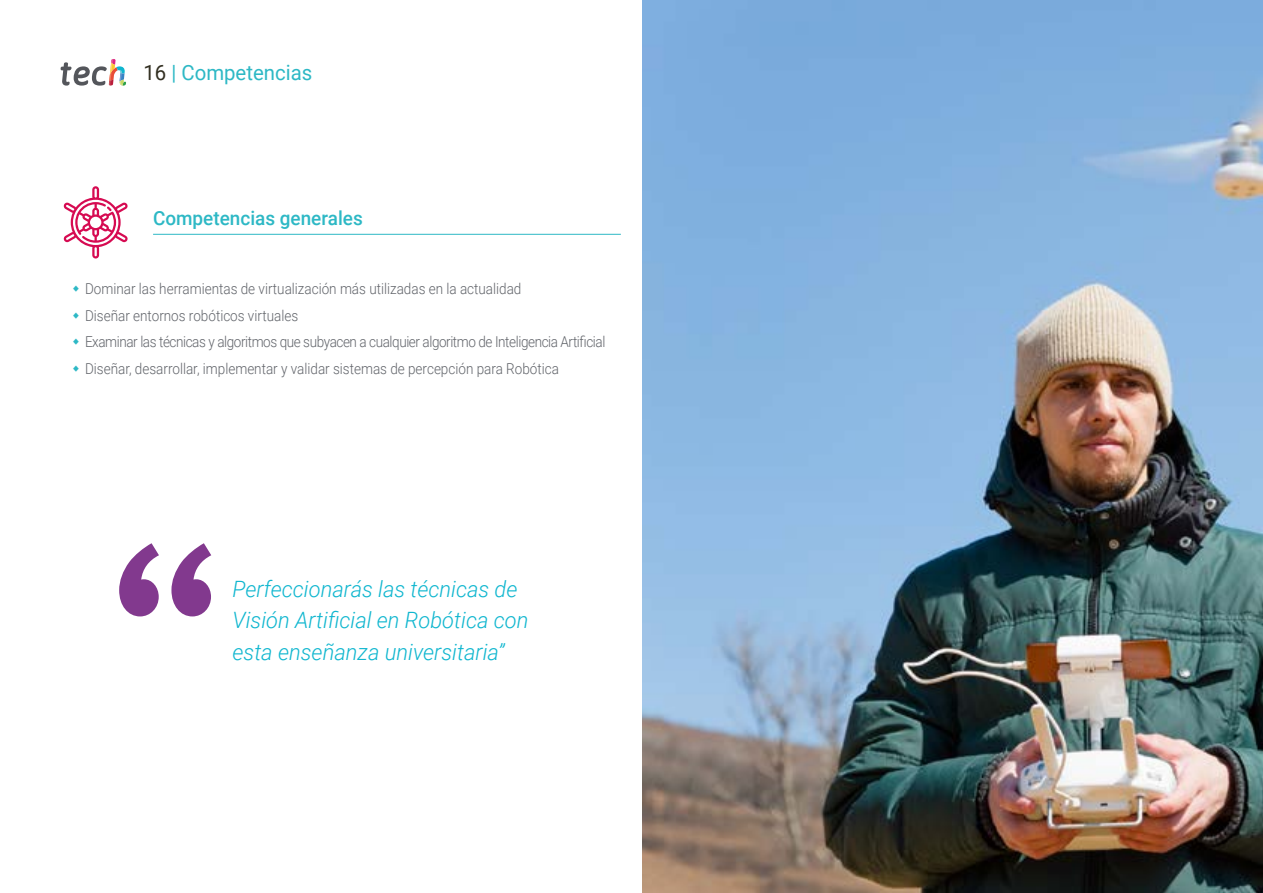
<style>
.page{position:relative;width:1263px;height:893px;background:#fff}
.page>*{position:absolute;margin:0;border:0;box-sizing:border-box;transform-origin:0 0}
.t1{font:italic 300 22.5px/31.5px "Roboto";color:#0fb6cf}
.t2{font:21px "Roboto";color:#2db8c5}
.t3{font:500 19.5px "Roboto";color:#2db8c5}
.t4{font:300 15px/26.7px "Roboto";color:#61646a;scale:.9 1}
.s1{color:#312e20}
</style>
<div class="page">
<svg style="left:61px;top:59px;width:65px;height:27px"></svg>
<svg style="left:119px;top:543px;width:92px;height:73px"></svg>
<hr style="left:153px;top:234px;width:468px;height:1px;background:#2db8c5">
<img style="left:642px;top:0;width:621px;height:893px">
<svg style="left:63px;top:186px;width:65px;height:73px"></svg>
<h2 class="t2" style="left:144px;top:57px;width:170px"><span class="s1">16</span> | Competencias</h2>
<h3 class="t3" style="left:153px;top:205px;width:211px">Competencias generales</h3>
<p class="t4" style="left:85px;top:275px;width:580px">Dominar las herramientas de virtualización más utilizadas en la actualidad<br>Diseñar entornos robóticos virtuales<br>Examinar las técnicas y algoritmos que subyacen a cualquier algoritmo de Inteligencia Artificial Diseñar, desarrollar, implementar y validar sistemas de percepción para Robótica</p>
<h1 class="t1" style="left:233px;top:572px;width:297px">Perfeccionarás las técnicas de<br>Visión Artificial en Robótica con esta enseñanza universitaria”</h1>
</div>
